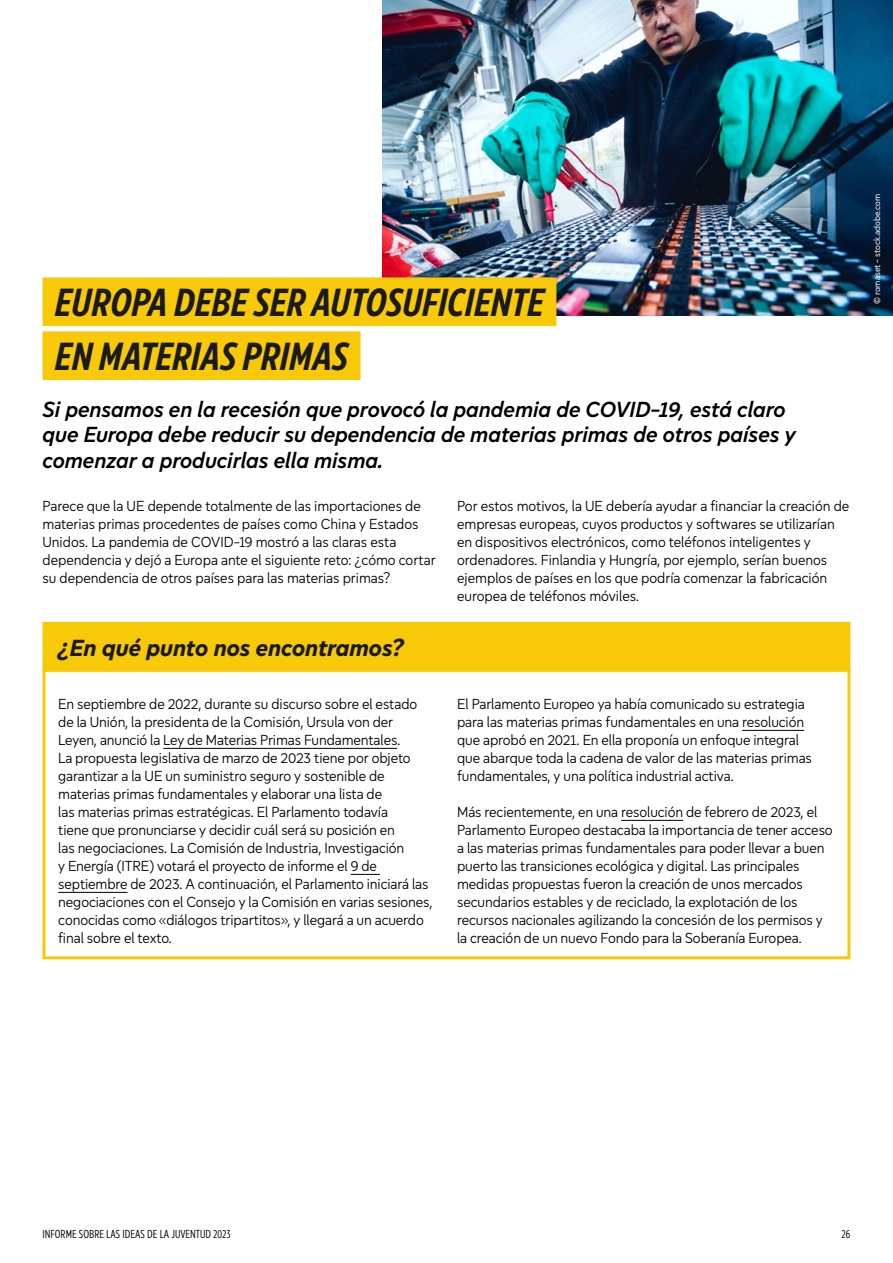
<style>
.page{position:relative;width:893px;height:1263px;background:#fff}
.page>*{position:absolute;margin:0;border:0;box-sizing:border-box;transform-origin:0 0}
.t1{font:italic 700 40.5px/54px "Europea Narrow";color:#1a1a1a}
.t2{font:italic 700 24px "Europea Eco";color:#1a1a1a}
.t3{font:italic 600 22.5px/25.5px "Europea Eco";color:#000}
.t4{font:300 15px/18px "Europea Eco";letter-spacing:-.005em;color:#000}
.t5{font:300 12px "Europea Narrow";color:#000}
.t6{font:9px "Europea Eco";color:#fff}
</style>
<div class="page">
<img style="left:383px;top:0;width:510px;height:316px">
<hr style="left:163px;top:748px;width:234px;height:1px;background:#000">
<svg style="left:351px;top:874px;width:29px;height:1px"></svg>
<hr style="left:58px;top:892px;width:69px;height:1px;background:#000">
<hr style="left:742px;top:730px;width:62px;height:1px;background:#000">
<hr style="left:621px;top:820px;width:62px;height:1px;background:#000">
<div style="left:43px;top:669px;width:807px;height:290px;border:3px solid #f7c908"></div>
<div style="left:44px;top:623px;width:805px;height:47px;background:#f7c908"></div>
<div style="left:43px;top:622px;width:807px;height:49px;border:3px solid #f7c908"></div>
<div style="left:43px;top:277px;width:513px;height:49px;background:#f7c908"></div>
<div style="left:43px;top:331px;width:318px;height:49px;background:#f7c908"></div>
<h1 class="t1" style="left:55px;top:271px;width:490px">EUROPA DEBE SER AUTOSUFICIENTE<br>EN MATERIAS PRIMAS</h1>
<h3 class="t3" style="left:43px;top:394px;width:755px">Si pensamos en la recesión que provocó la pandemia de COVID-19, está claro que Europa debe reducir su dependencia de materias primas de otros países y comenzar a producirlas ella misma.</h3>
<p class="t4" style="left:43px;top:495px;width:395px">Parece que la UE depende totalmente de las importaciones de materias primas procedentes de países como China y Estados Unidos. La pandemia de COVID-19 mostró a las claras esta dependencia y dejó a Europa ante el siguiente reto: ¿cómo cortar su dependencia de otros países para las materias primas?</p>
<p class="t4" style="left:457px;top:495px;width:394px">Por estos motivos, la UE debería ayudar a financiar la creación de empresas europeas, cuyos productos y softwares se utilizarían en dispositivos electrónicos, como teléfonos inteligentes y ordenadores. Finlandia y Hungría, por ejemplo, serían buenos ejemplos de países en los que podría comenzar la fabricación europea de teléfonos móviles.</p>
<h2 class="t2" style="left:58px;top:630px;width:346px">¿En qué punto nos encontramos?</h2>
<p class="t4" style="left:58px;top:693px;width:376px">En septiembre de 2022, durante su discurso sobre el estado de la Unión, la presidenta de la Comisión, Ursula von der Leyen, anunció la Ley de Materias Primas Fundamentales.<br>La propuesta legislativa de marzo de 2023 tiene por objeto garantizar a la UE un suministro seguro y sostenible de materias primas fundamentales y elaborar una lista de<br>las materias primas estratégicas. El Parlamento todavía<br>tiene que pronunciarse y decidir cuál será su posición en<br>las negociaciones. La Comisión de Industria, Investigación<br>y Energía (ITRE) votará el proyecto de informe el 9 de septiembre de 2023. A continuación, el Parlamento iniciará las negociaciones con el Consejo y la Comisión en varias sesiones, conocidas como «diálogos tripartitos», y llegará a un acuerdo final sobre el texto.</p>
<p class="t4" style="left:457px;top:693px;width:356px">El Parlamento Europeo ya había comunicado su estrategia para las materias primas fundamentales en una resolución que aprobó en 2021. En ella proponía un enfoque integral que abarque toda la cadena de valor de las materias primas fundamentales, y una política industrial activa.</p>
<p class="t4" style="left:457px;top:801px;width:377px">Más recientemente, en una resolución de febrero de 2023, el Parlamento Europeo destacaba la importancia de tener acceso a las materias primas fundamentales para poder llevar a buen puerto las transiciones ecológica y digital. Las principales medidas propuestas fueron la creación de unos mercados secundarios estables y de reciclado, la explotación de los recursos nacionales agilizando la concesión de los permisos y la creación de un nuevo Fondo para la Soberanía Europea.</p>
<p class="t6" style="left:871px;top:304px;width:112px;rotate:-90deg">© romaset - stock.adobe.com</p>
<p class="t5" style="left:43px;top:1225px;width:190px">INFORME SOBRE LAS IDEAS DE LA JUVENTUD 2023</p>
<p class="t5" style="left:842px;top:1225px;width:10px">26</p>
</div>
